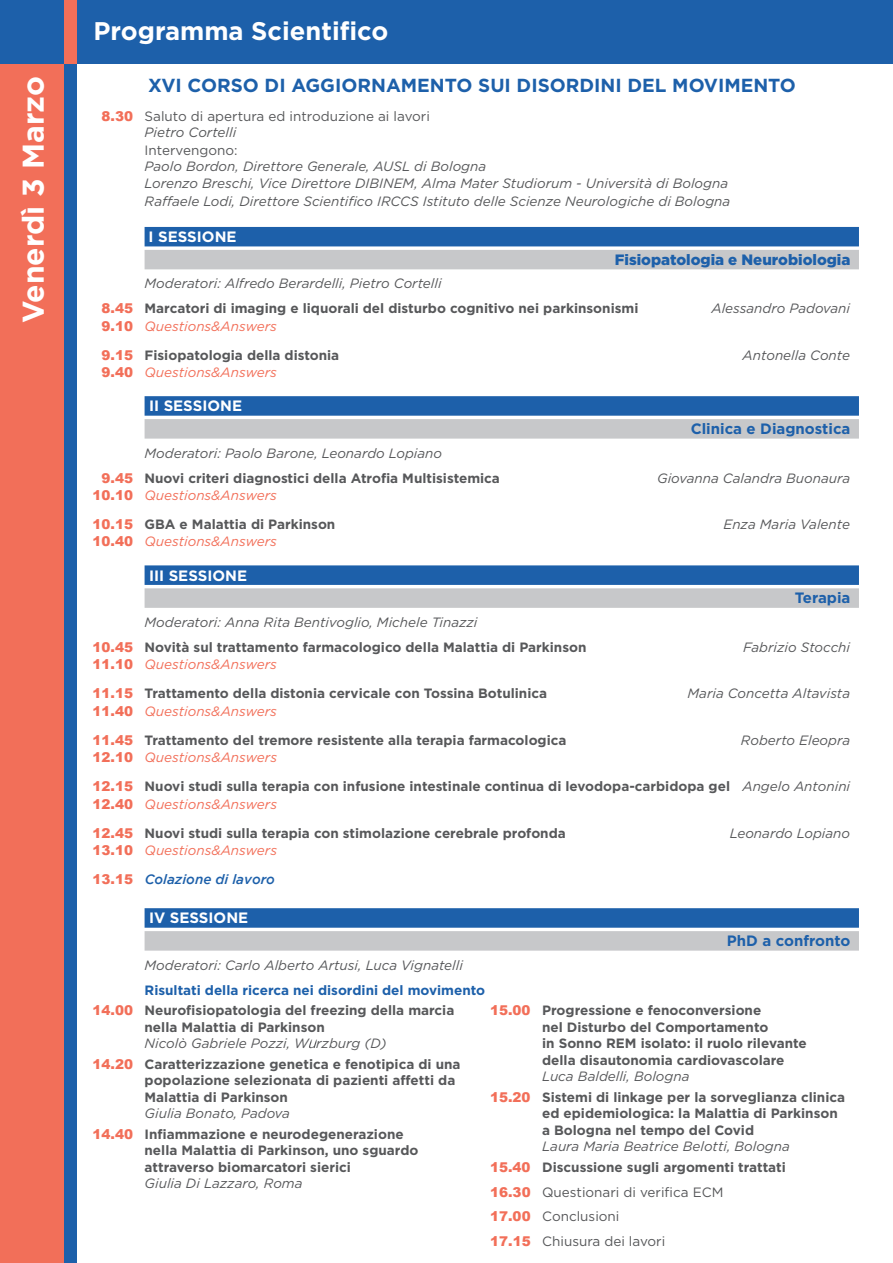
<style>
.page{position:relative;width:893px;height:1263px;background:#fff}
.page>*{position:absolute;margin:0;border:0;box-sizing:border-box;transform-origin:0 0}
.t1{font:700 30px "Gotham";color:#fff}
.t2{font:700 25.5px "Gotham";color:#fff}
.t3{font:700 18.9px "Gotham";color:#1d60aa}
.t4{font:700 15px "Gotham";color:#fff}
.t5{font:700 15px "Gotham";color:#1d60aa}
.t6{font:900 15px "Gotham";color:#1d60aa}
.t7{font:700 13.5px/29.2px "Gotham";color:#57585a}
.t8{font:italic 13.5px/16.2px "Gotham";color:#57585a}
.t9{font:13.5px/24.8px "Gotham";color:#57585a}
.t10{font:700 13.5px/20.7px "Gotham";color:#1d60aa}
.t11{font:italic 13.5px/29px "Gotham";color:#f26f59}
.s1{font-family:"Arial";font-weight:900;color:#f26f59}
.s2{font-style:italic}
.s3{font-weight:400;font-style:italic}
.s4{font-weight:400;font-style:italic;color:#f26f59}
.s5{font-family:"Arial";font-weight:900;font-style:normal}
.s6{color:#fff}
.s7{font-weight:500;color:#1d60aa}
.s8{color:#57585a}
.s9{font-family:"Arial";font-weight:900;font-style:normal;color:#f26f59}
.s10{font-weight:700;font-style:normal}
</style>
<div class="page">
<div style="left:64px;top:34px;width:13px;height:1229px;background:#1d60aa"></div>
<div style="left:0;top:16px;width:64px;height:1247px;background:#f26f59"></div>
<div style="left:0;top:0;width:893px;height:64px;background:#1d60aa"></div>
<div style="left:64px;top:0;width:13px;height:64px;background:#f26f59"></div>
<div style="left:145px;top:227px;width:714px;height:19px;background:#1d60aa"></div>
<div style="left:145px;top:250px;width:714px;height:19px;background:#c7c8ca"></div>
<div style="left:145px;top:396px;width:714px;height:20px;background:#1d60aa"></div>
<div style="left:145px;top:419px;width:714px;height:20px;background:#c7c8ca"></div>
<div style="left:145px;top:565px;width:714px;height:20px;background:#1d60aa"></div>
<div style="left:145px;top:588px;width:714px;height:20px;background:#c7c8ca"></div>
<div style="left:145px;top:908px;width:714px;height:20px;background:#1d60aa"></div>
<div style="left:145px;top:931px;width:714px;height:20px;background:#c7c8ca"></div>
<svg style="left:309px;top:1040px;width:8px;height:8px"></svg>
<h1 class="t1" style="left:15px;top:323px;width:248px;rotate:-90deg">Venerdì 3 Marzo</h1>
<h2 class="t2" style="left:94px;top:16px;width:296px">Programma Scientifico</h2>
<h3 class="t3" style="left:148px;top:73px;width:649px">XVI CORSO DI AGGIORNAMENTO SUI DISORDINI DEL MOVIMENTO</h3>
<p class="t9" style="left:145px;top:108px;width:287px;line-height:16.2px;text-indent:-43px"><span class="s1">8.30</span> Saluto di apertura ed introduzione ai lavori<br><span class="s2">Pietro Cortelli</span></p>
<p class="t9" style="left:145px;top:138px;width:94px">Intervengono:</p>
<p class="t8" style="left:145px;top:158px;width:585px">Paolo Bordon, Direttore Generale, AUSL di Bologna<br>Lorenzo Breschi, Vice Direttore DIBINEM, Alma Mater Studiorum - Università di Bologna</p>
<p class="t8" style="left:145px;top:193px;width:587px">Raffaele Lodi, Direttore Scientifico IRCCS Istituto delle Scienze Neurologiche di Bologna</p>
<p class="t4" style="left:149px;top:228px;width:89px">I SESSIONE</p>
<p class="t6" style="left:615px;top:251px;width:237px">Fisiopatologia e Neurobiologia</p>
<p class="t7" style="left:102px;top:271px;width:538px;line-height:25px;text-indent:43px"><span class="s3">Moderatori: Alfredo Berardelli, Pietro Cortelli<br></span><span class="s1">8.45</span> Marcatori di imaging e liquorali del disturbo cognitivo nei parkinsonismi</p>
<p class="t8" style="left:711px;top:301px;width:140px">Alessandro Padovani</p>
<p class="t7" style="left:102px;top:311px;width:239px"><span class="s1">9.10</span> <span class="s4">Questions&amp;Answers<br></span><span class="s1">9.15</span> Fisiopatologia della distonia</p>
<p class="t11" style="left:102px;top:358px;width:183px"><span class="s5">9.40</span> Questions&amp;Answers<span class="s6">s</span></p>
<p class="t4" style="left:149px;top:397px;width:94px">II SESSIONE</p>
<p class="t7" style="left:102px;top:440px;width:400px;line-height:25px;text-indent:43px"><span class="s3">Moderatori: Paolo Barone, Leonardo Lopiano<br></span><span class="s1">9.45</span> Nuovi criteri diagnostici della Atrofia Multisistemica</p>
<p class="t7" style="left:93px;top:480px;width:244px"><span class="s1">10.10</span> <span class="s4">Questions&amp;Answers<br></span><span class="s1">10.15</span> GBA e Malattia di Parkinson</p>
<p class="t11" style="left:93px;top:527px;width:186px"><span class="s5">10.40</span> Questions&amp;Answers</p>
<p class="t4" style="left:149px;top:566px;width:100px">III SESSIONE</p>
<p class="t7" style="left:93px;top:609px;width:495px;line-height:25px;text-indent:52px"><span class="s3">Moderatori: Anna Rita Bentivoglio, Michele Tinazzi<br></span><span class="s1">10.45</span> Novità sul trattamento farmacologico della Malattia di Parkinson</p>
<p class="t7" style="left:93px;top:650px;width:456px"><span class="s1">11.10</span> <span class="s4">Questions&amp;Answers<br></span><span class="s1">11.15</span> Trattamento della distonia cervicale con Tossina Botulinica</p>
<p class="t8" style="left:743px;top:347px;width:109px">Antonella Conte</p>
<p class="t5" style="left:691px;top:419px;width:161px">Clinica e Diagnostica</p>
<p class="t8" style="left:657px;top:470px;width:194px">Giovanna Calandra Buonaura</p>
<p class="t8" style="left:723px;top:516px;width:128px">Enza Maria Valente</p>
<p class="t5" style="left:795px;top:589px;width:57px">Terapia</p>
<p class="t8" style="left:743px;top:639px;width:108px">Fabrizio Stocchi</p>
<p class="t8" style="left:687px;top:685px;width:164px">Maria Concetta Altavista</p>
<p class="t7" style="left:93px;top:696px;width:475px"><span class="s1">11.40</span> <span class="s4">Questions&amp;Answers<br></span><span class="s1">11.45</span> Trattamento del tremore resistente alla terapia farmacologica</p>
<p class="t8" style="left:741px;top:732px;width:111px">Roberto Eleopra</p>
<p class="t7" style="left:93px;top:743px;width:759px"><span class="s1">12.10</span> <span class="s4">Questions&amp;Answers<br></span><span class="s1">12.15</span> Nuovi studi sulla terapia con infusione intestinale continua di levodopa-carbidopa gel <span class="s3">Angelo Antonini</span></p>
<p class="t7" style="left:93px;top:789px;width:475px"><span class="s1">12.40</span> <span class="s4">Questions&amp;Answers<br></span><span class="s1">12.45</span> Nuovi studi sulla terapia con stimolazione cerebrale profonda</p>
<p class="t8" style="left:730px;top:825px;width:122px">Leonardo Lopiano</p>
<p class="t11" style="left:93px;top:836px;width:186px"><span class="s5">13.10</span> Questions&amp;Answers<br><span class="s5">13.15</span> <span class="s7">Colazione di lavoro</span></p>
<p class="t4" style="left:149px;top:909px;width:101px">IV SESSIONE</p>
<p class="t5" style="left:727px;top:931px;width:125px">PhD a confronto</p>
<p class="t8" style="left:145px;top:957px;width:320px">Moderatori: Carlo Alberto Artusi, Luca Vignatelli</p>
<p class="t10" style="left:93px;top:979px;width:394px;text-indent:52px">Risultati della ricerca nei disordini del movimento<br><span class="s1">14.00</span> <span class="s8">Neurofisiopatologia del freezing della marcia</span></p>
<p class="t7" style="left:145px;top:1012px;width:182px">nella Malattia di Parkinson</p>
<p class="t7" style="left:93px;top:1033px;width:369px;line-height:20.7px;text-indent:52px"><span class="s3">Nicolò Gabriele Pozzi, W rzburg (D)<br></span><span class="s1">14.20</span> Caratterizzazione genetica e fenotipica di una</p>
<p class="t7" style="left:145px;top:1072px;width:312px;line-height:16.5px">popolazione selezionata di pazienti affetti da<br>Malattia di Parkinson</p>
<p class="t7" style="left:93px;top:1103px;width:313px;line-height:20.7px;text-indent:52px"><span class="s3">Giulia Bonato, Padova<br></span><span class="s1">14.40</span> Infiammazione e neurodegenerazione</p>
<p class="t7" style="left:145px;top:1142px;width:275px;line-height:16.5px">nella Malattia di Parkinson, uno sguardo attraverso biomarcatori sierici</p>
<p class="t8" style="left:145px;top:1175px;width:159px">Giulia Di Lazzaro, Roma</p>
<p class="t7" style="left:542px;top:1002px;width:266px;line-height:16.5px;text-indent:-52px"><span class="s1">15.00</span> Progressione e fenoconversione<br>nel Disturbo del Comportamento<br>in Sonno REM isolato: il ruolo rilevante della disautonomia cardiovascolare</p>
<p class="t7" style="left:490px;top:1066px;width:357px;line-height:20.7px;text-indent:52px"><span class="s3">Luca Baldelli, Bologna<br></span><span class="s1">15.20</span> Sistemi di linkage per la sorveglianza clinica</p>
<p class="t7" style="left:542px;top:1105px;width:297px;line-height:16.5px">ed epidemiologica: la Malattia di Parkinson a Bologna nel tempo del Covid</p>
<p class="t8" style="left:490px;top:1136px;width:301px;line-height:20.7px;text-align:right">Laura Maria Beatrice Belotti, Bologna<br><span class="s9">15.40</span> <span class="s10">Discussione sugli argomenti trattati</span></p>
<p class="t9" style="left:490px;top:1179px;width:235px"><span class="s1">16.30</span> Questionari di verifica ECM<br><span class="s1">17.00</span> Conclusioni<br><span class="s1">17.15</span> Chiusura dei lavori</p>
</div>
